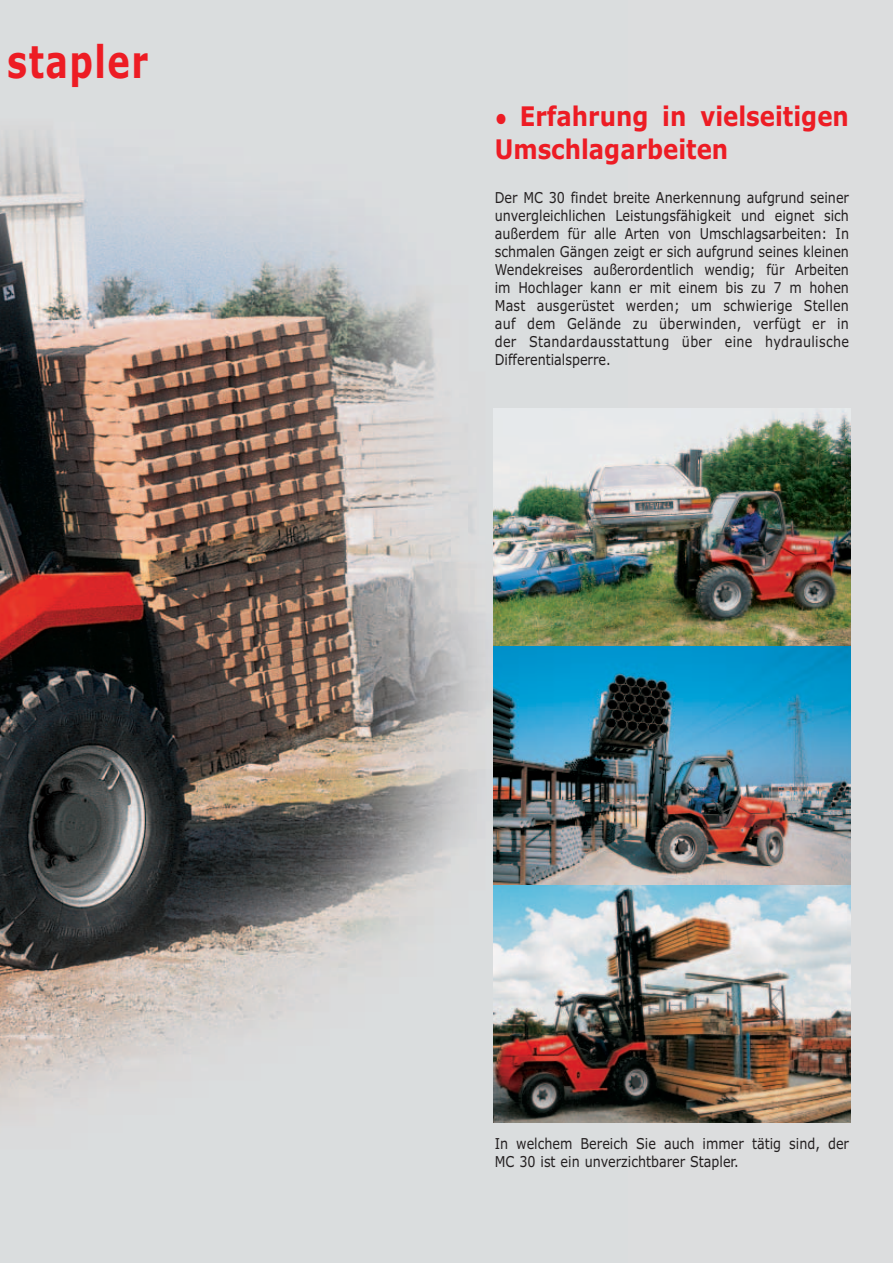
<style>
.page{position:relative;width:893px;height:1263px;background:#dcddde}
.page>*{position:absolute;margin:0;border:0;box-sizing:border-box;transform-origin:0 0}
.t1{font:700 45px "Verdana";letter-spacing:.045em;color:#ed1c24;scale:.75 1}
.t2{font:700 27px/32.4px "Verdana";color:#ed1c24;scale:.85 1}
.t3{font:15px/18px "Verdana";color:#231f20;text-align:justify;scale:.85 1}
.s1{font-size:21px}
</style>
<div class="page">
<img style="left:0;top:134px;width:485px;height:977px">
<img style="left:493px;top:408px;width:357px;height:715px">
<h1 class="t1" style="left:7px;top:44px;width:189px">stapler</h1>
<h2 class="t2" style="left:495px;top:102px;width:418px"><span class="s1">•</span> Erfahrung in vielseitigen<br>Umschlagarbeiten</h2>
<p class="t3" style="left:495px;top:190px;width:418px">Der MC 30 findet breite Anerkennung aufgrund seiner unvergleichlichen Leistungsfähigkeit und eignet sich außerdem für alle Arten von Umschlagsarbeiten: In schmalen Gängen zeigt er sich aufgrund seines kleinen Wendekreises außerordentlich wendig; für Arbeiten im Hochlager kann er mit einem bis zu 7 m hohen Mast ausgerüstet werden; um schwierige Stellen auf dem Gelände zu überwinden, verfügt er in der Standardausstattung über eine hydraulische Differentialsperre.</p>
<p class="t3" style="left:495px;top:1135px;width:418px">In welchem Bereich Sie auch immer tätig sind, der<br>MC 30 ist ein unverzichtbarer Stapler.</p>
</div>
